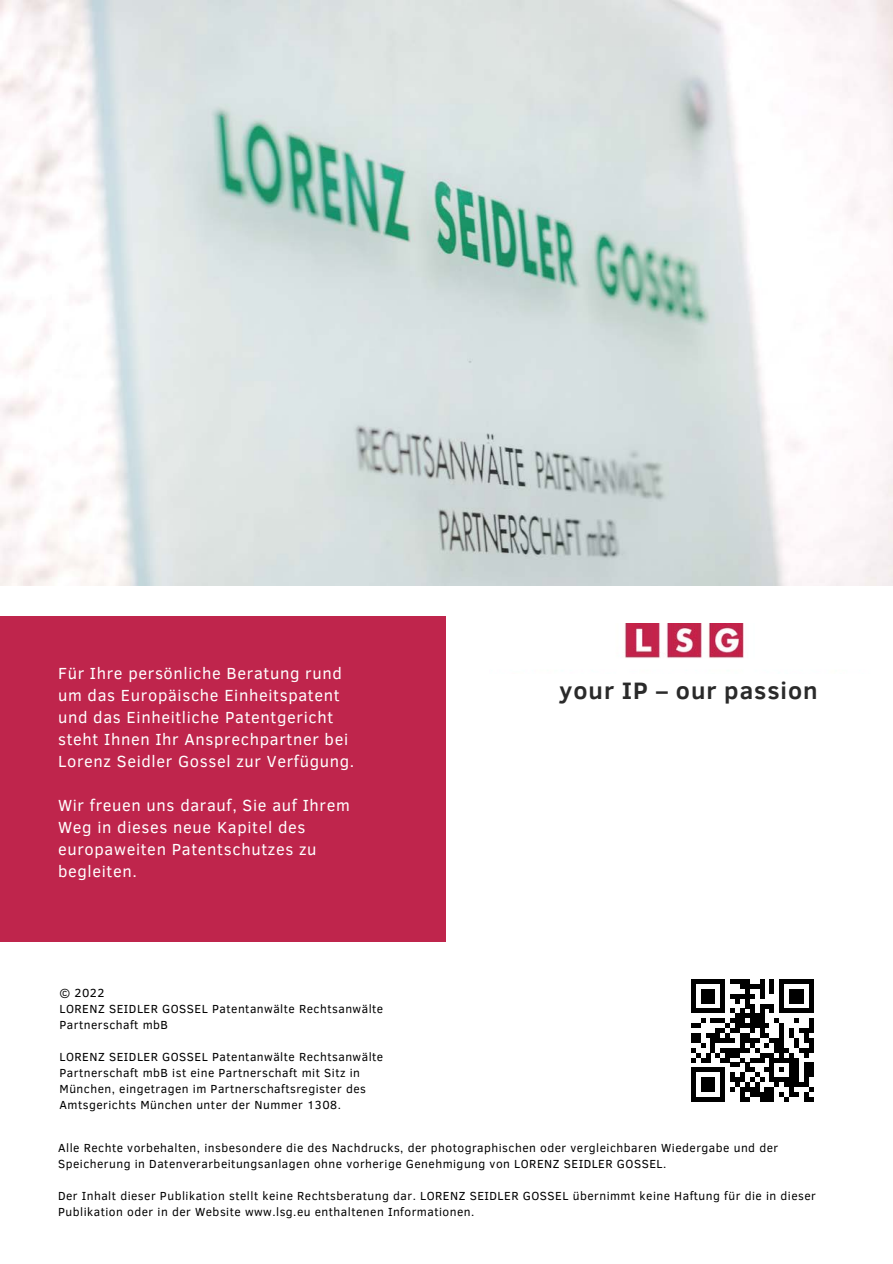
<style>
.page{position:relative;width:893px;height:1264px;background:#fff}
.page>*{position:absolute;margin:0;border:0;box-sizing:border-box;transform-origin:0 0}
.t1{font:700 24.3px "Clear Sans";letter-spacing:.04em;color:#2a2a2a}
.t2{font:16.5px/22px "Clear Sans";letter-spacing:.04em;color:#fff}
.t3{font:12px/16px "Clear Sans";letter-spacing:.04em;color:#000}
</style>
<div class="page">
<img style="left:0;top:0;width:892px;height:586px">
<img style="left:625px;top:623px;width:119px;height:35px">
<div style="left:0;top:616px;width:446px;height:325px;background:#bf254c"></div>
<svg style="left:691px;top:979px;width:122px;height:122px"></svg>
<h2 class="t2" style="left:58px;top:661px;width:298px">Für Ihre persönliche Beratung rund um das Europäische Einheitspatent und das Einheitliche Patentgericht steht Ihnen Ihr Ansprechpartner bei Lorenz Seidler Gossel zur Verfügung.</h2>
<h2 class="t2" style="left:58px;top:793px;width:293px">Wir freuen uns darauf, Sie auf Ihrem<br>Weg in dieses neue Kapitel des europaweiten Patentschutzes zu begleiten.</h2>
<h1 class="t1" style="left:559px;top:672px;width:260px">your IP – our passion</h1>
<p class="t3" style="left:60px;top:983px;width:325px">© 2022<br>LORENZ SEIDLER GOSSEL Patentanwälte Rechtsanwälte<br>Partnerschaft mbB</p>
<p class="t3" style="left:60px;top:1047px;width:325px">LORENZ SEIDLER GOSSEL Patentanwälte Rechtsanwälte Partnerschaft mbB ist eine Partnerschaft mit Sitz in München, eingetragen im Partnerschaftsregister des Amtsgerichts München unter der Nummer 1308.</p>
<p class="t3" style="left:58px;top:1138px;width:721px">Alle Rechte vorbehalten, insbesondere die des Nachdrucks, der photographischen oder vergleichbaren Wiedergabe und der<br>Speicherung in Datenverarbeitungsanlagen ohne vorherige Genehmigung von LORENZ SEIDLER GOSSEL.</p>
<p class="t3" style="left:58px;top:1186px;width:759px">Der Inhalt dieser Publikation stellt keine Rechtsberatung dar. LORENZ SEIDLER GOSSEL übernimmt keine Haftung für die in dieser<br>Publikation oder in der Website www.lsg.eu enthaltenen Informationen.</p>
</div>
